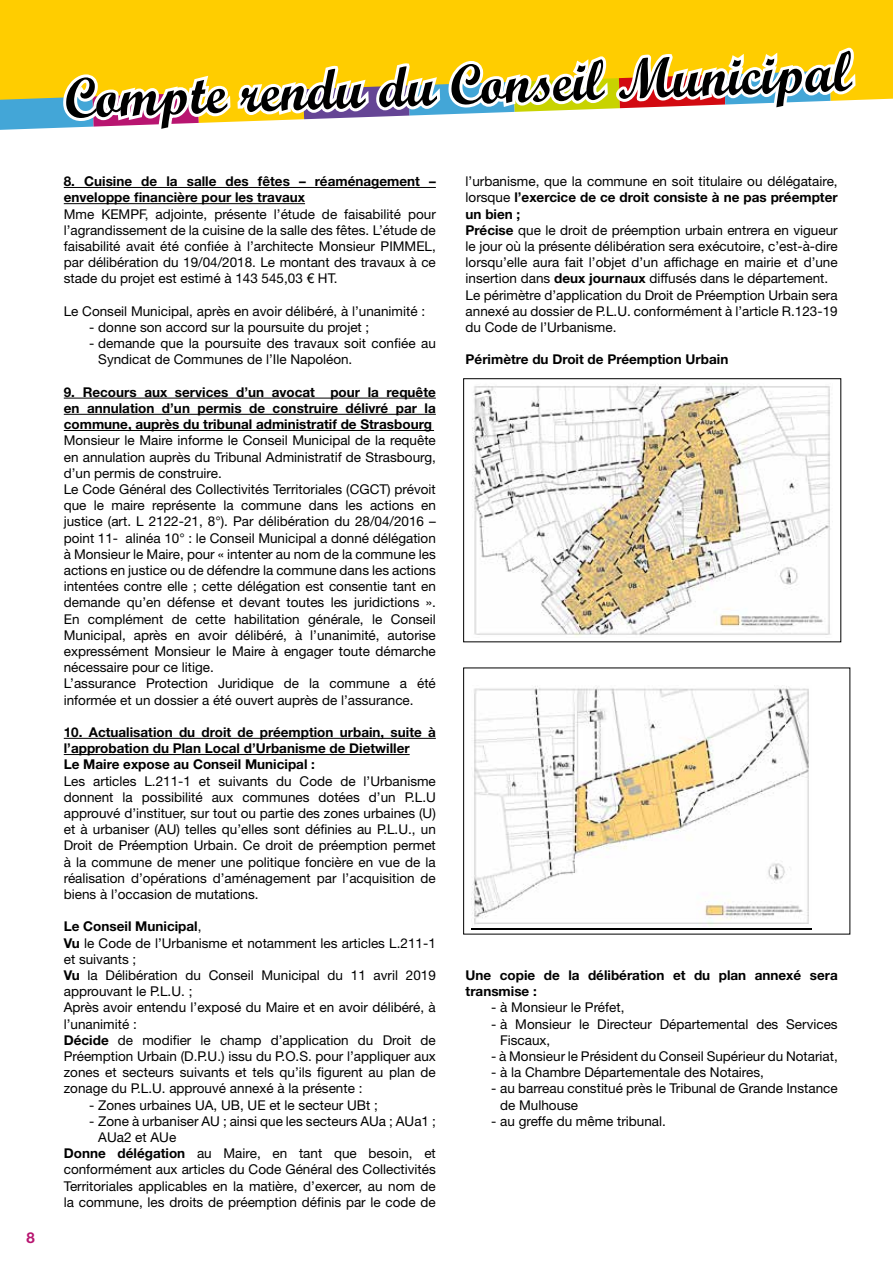
<style>
.page{position:relative;width:893px;height:1263px;background:#fff}
.page>*{position:absolute;margin:0;border:0;box-sizing:border-box;transform-origin:0 0}
.t1{font:57px "Script MT Bold";color:#000}
.t2{font:700 15px "Helvetica Neue LT Std";color:#b81570}
.t3{font:13.5px/16.2px "Helvetica Neue LT Std";color:#000}
.t4{font:700 13.5px/16.2px "Helvetica Neue LT Std";color:#000}
.t5{font:11.55px/13.4px "Times New Roman";color:#000;text-align:justify}
.t6{font:700 11.55px "Times New Roman";color:#000}
.s1{font-weight:700}
</style>
<div class="page">
<svg style="left:0;top:0;width:893px;height:470px"></svg>
<hr style="left:64px;top:187px;width:372px;height:1px;background:#000">
<hr style="left:64px;top:203px;width:241px;height:1px;background:#000">
<hr style="left:64px;top:398px;width:372px;height:1px;background:#000">
<hr style="left:64px;top:414px;width:372px;height:1px;background:#000">
<hr style="left:64px;top:430px;width:370px;height:1px;background:#000">
<hr style="left:64px;top:738px;width:372px;height:1px;background:#000">
<hr style="left:64px;top:754px;width:346px;height:1px;background:#000">
<div style="left:464px;top:379px;width:377px;height:263px;background:#fff"></div>
<div style="left:463px;top:378px;width:378px;height:264px;border:1px solid #000"></div>
<img style="left:472px;top:384px;width:359px;height:252px">
<img style="left:472px;top:685px;width:337px;height:240px">
<hr style="left:472px;top:928px;width:340px;height:1px;background:#000">
<p class="t2" style="left:27px;top:1228px;width:10px">8</p>
<h1 class="t1" style="left:63px;top:64px;width:789px;rotate:-2deg">Compte rendu du Conseil Municipal</h1>
<p class="t4" style="left:64px;top:173px;width:374px">8. Cuisine de la salle des fêtes – réaménagement – enveloppe financière pour les travaux</p>
<p class="t3" style="left:64px;top:205px;width:374px;text-align:justify">Mme KEMPF, adjointe, présente l’étude de faisabilité pour l’agrandissement de la cuisine de la salle des fêtes. L’étude de faisabilité avait été confiée à l’architecte Monsieur PIMMEL, par délibération du 19/04/2018. Le montant des travaux à ce stade du projet est estimé à 143 545,03 € HT.</p>
<p class="t3" style="left:64px;top:303px;width:363px">Le Conseil Municipal, après en avoir délibéré, à l’unanimité :</p>
<p class="t3" style="left:89px;top:319px;width:282px">- donne son accord sur la poursuite du projet ;</p>
<p class="t3" style="left:98px;top:335px;width:339px;text-indent:-9px">- demande que la poursuite des travaux soit confiée au<br>Syndicat de Communes de l’Ile Napoléon.</p>
<p class="t4" style="left:64px;top:383px;width:374px;text-align:justify">9. Recours aux services d’un avocat pour la requête en annulation d’un permis de construire délivré par la commune, auprès du tribunal administratif de Strasbourg</p>
<p class="t3" style="left:64px;top:432px;width:374px">Monsieur le Maire informe le Conseil Municipal de la requête en annulation auprès du Tribunal Administratif de Strasbourg, d’un permis de construire.<br>Le Code Général des Collectivités Territoriales (CGCT) prévoit que le maire représente la commune dans les actions en justice (art. L 2122-21, 8°). Par délibération du 28/04/2016 – point 11- alinéa 10° : le Conseil Municipal a donné délégation à Monsieur le Maire, pour « intenter au nom de la commune les actions en justice ou de défendre la commune dans les actions intentées contre elle ; cette délégation est consentie tant en demande qu’en défense et devant toutes les juridictions ».<br>En complément de cette habilitation générale, le Conseil Municipal, après en avoir délibéré, à l’unanimité, autorise expressément Monsieur le Maire à engager toute démarche nécessaire pour ce litige.<br>L’assurance Protection Juridique de la commune a été informée et un dossier a été ouvert auprès de l’assurance.</p>
<p class="t4" style="left:64px;top:724px;width:374px">10. Actualisation du droit de préemption urbain, suite à l’approbation du Plan Local d’Urbanisme de Dietwiller<br>Le Maire expose au Conseil Municipal :</p>
<p class="t3" style="left:64px;top:772px;width:374px;text-align:justify">Les articles L.211-1 et suivants du Code de l’Urbanisme donnent la possibilité aux communes dotées d’un P.L.U approuvé d’instituer, sur tout ou partie des zones urbaines (U) et à urbaniser (AU) telles qu’elles sont définies au P.L.U., un Droit de Préemption Urbain. Ce droit de préemption permet à la commune de mener une politique foncière en vue de la réalisation d’opérations d’aménagement par l’acquisition de biens à l’occasion de mutations.</p>
<p class="t3" style="left:64px;top:918px;width:374px"><span class="s1">Le Conseil Municipal</span>,<br><span class="s1">Vu</span> le Code de l’Urbanisme et notamment les articles L.211-1 et suivants ;<br><span class="s1">Vu</span> la Délibération du Conseil Municipal du 11 avril 2019 approuvant le P.L.U. ;<br>Après avoir entendu l’exposé du Maire et en avoir délibéré, à l’unanimité :<br><span class="s1">Décide</span> de modifier le champ d’application du Droit de Préemption Urbain (D.P.U.) issu du P.O.S. pour l’appliquer aux zones et secteurs suivants et tels qu’ils figurent au plan de zonage du P.L.U. approuvé annexé à la présente :</p>
<p class="t3" style="left:89px;top:1096px;width:290px">- Zones urbaines UA, UB, UE et le secteur UBt ;</p>
<p class="t3" style="left:89px;top:1113px;width:348px">- Zone à urbaniser AU ; ainsi que les secteurs AUa ; AUa1 ;</p>
<p class="t3" style="left:98px;top:1129px;width:80px">AUa2 et AUe</p>
<p class="t3" style="left:64px;top:1145px;width:374px"><span class="s1">Donne délégation</span> au Maire, en tant que besoin, et</p>
<p class="t3" style="left:64px;top:1161px;width:374px">conformément aux articles du Code Général des Collectivités</p>
<p class="t3" style="left:64px;top:1177px;width:374px">Territoriales applicables en la matière, d’exercer, au nom de</p>
<p class="t3" style="left:64px;top:1194px;width:374px">la commune, les droits de préemption définis par le code de</p>
<p class="t3" style="left:466px;top:173px;width:374px">l’urbanisme, que la commune en soit titulaire ou délégataire, lorsque <span class="s1">l’exercice de ce droit consiste à ne pas préempter un bien ;<br>Précise</span> que le droit de préemption urbain entrera en vigueur le jour où la présente délibération sera exécutoire, c’est-à-dire lorsqu’elle aura fait l’objet d’un affichage en mairie et d’une insertion dans <span class="s1">deux journaux</span> diffusés dans le département.<br>Le périmètre d’application du Droit de Préemption Urbain sera annexé au dossier de P.L.U. conformément à l’article R.123-19 du Code de l’Urbanisme.</p>
<p class="t4" style="left:466px;top:351px;width:264px">Périmètre du Droit de Préemption Urbain</p>
<p class="t5" style="left:467px;top:277px;width:426px"><span class="s1">Précise</span> que le droit de préemption urbain entrera en vigueur le jour où la présente délibération sera exécutoire, c'est-à-dire lorsqu'elle aura fait l'objet d'un affichage en mairie et d'une insertion dans <span class="s1">deux journaux</span> diffusés dans le département.</p>
<p class="t6" style="left:467px;top:355px;width:209px">Périmètre du Droit de Préemption Urbain</p>
<p class="t4" style="left:466px;top:967px;width:374px">Une copie de la délibération et du plan annexé sera transmise :</p>
<p class="t3" style="left:491px;top:999px;width:135px">- à Monsieur le Préfet,</p>
<p class="t3" style="left:500px;top:1015px;width:339px;text-indent:-9px">- à Monsieur le Directeur Départemental des Services<br>Fiscaux,</p>
<p class="t3" style="left:491px;top:1048px;width:348px">- à Monsieur le Président du Conseil Supérieur du Notariat,</p>
<p class="t3" style="left:491px;top:1064px;width:274px">- à la Chambre Départementale des Notaires,</p>
<p class="t3" style="left:500px;top:1080px;width:339px;text-indent:-9px">- au barreau constitué près le Tribunal de Grande Instance de Mulhouse</p>
<p class="t3" style="left:491px;top:1113px;width:176px">- au greffe du même tribunal.</p>
</div>
